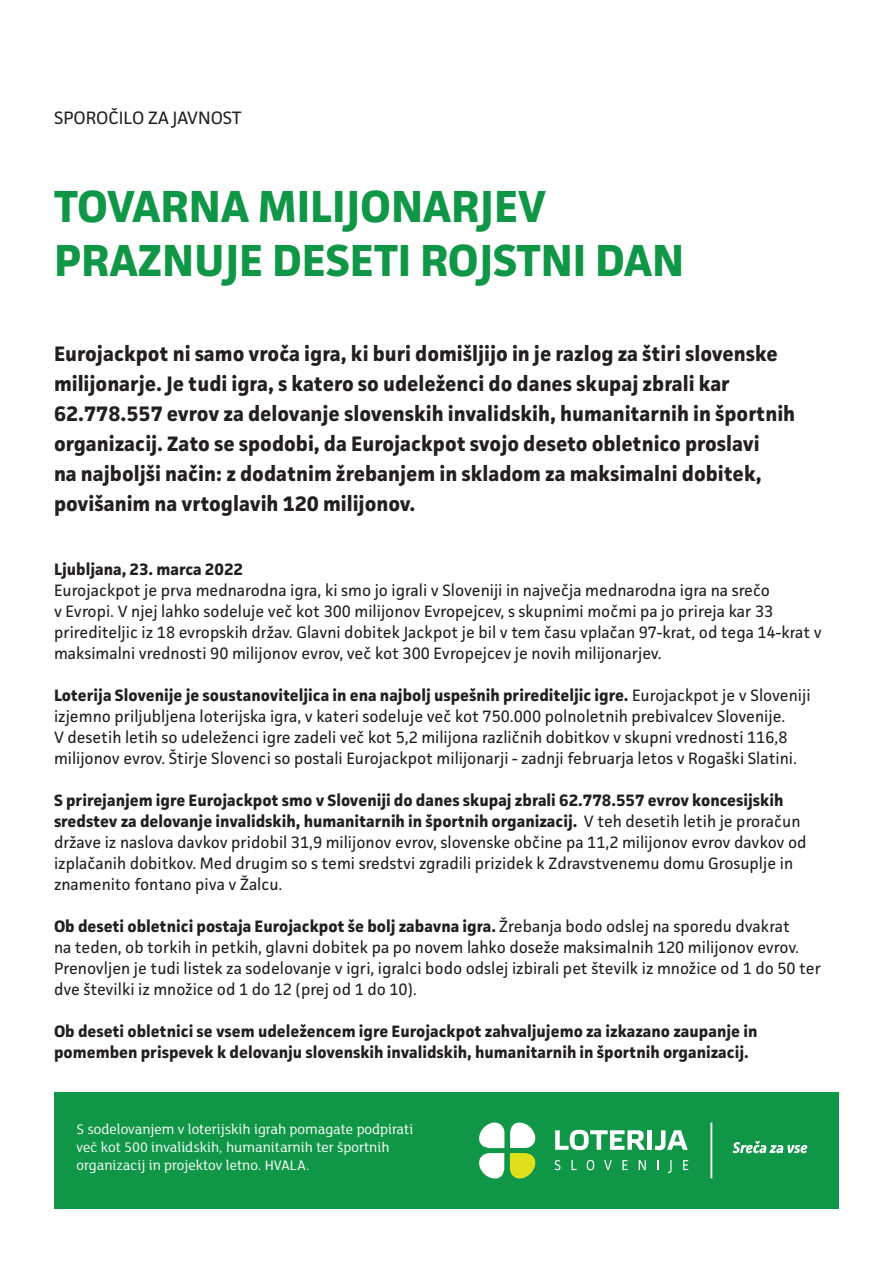
<style>
.page{position:relative;width:893px;height:1263px;background:#fff}
.page>*{position:absolute;margin:0;border:0;box-sizing:border-box;transform-origin:0 0}
.t1{font:700 45px/54px "Facit";color:#109647}
.t2{font:700 21px/30px "Facit";color:#231f20}
.t3{font:18px "Facit";color:#231f20}
.t4{font:16.5px/21px "Facit";color:#231f20}
.t5{font:700 16.5px/21px "Facit";color:#231f20}
.t6{font:15px/18px "FS Lola";color:#fff}
.s1{font-weight:700}
</style>
<div class="page">
<div style="left:54px;top:1093px;width:785px;height:116px;background:#109647"></div>
<svg style="left:555px;top:1130px;width:90px;height:20px"></svg>
<hr style="left:648px;top:1130px;width:4px;height:20px;background:#fff">
<svg style="left:655px;top:1130px;width:33px;height:20px"></svg>
<svg style="left:555px;top:1160px;width:5px;height:10px"></svg>
<svg style="left:571px;top:1160px;width:6px;height:10px"></svg>
<svg style="left:587px;top:1160px;width:7px;height:10px"></svg>
<svg style="left:604px;top:1160px;width:8px;height:10px"></svg>
<svg style="left:622px;top:1160px;width:5px;height:10px"></svg>
<svg style="left:639px;top:1160px;width:7px;height:10px"></svg>
<svg style="left:657px;top:1160px;width:2px;height:10px"></svg>
<svg style="left:668px;top:1160px;width:4px;height:13px"></svg>
<svg style="left:683px;top:1160px;width:5px;height:10px"></svg>
<svg style="left:479px;top:1122px;width:57px;height:57px"></svg>
<svg style="left:732px;top:1141px;width:75px;height:12px"></svg>
<hr style="left:710px;top:1122px;width:2px;height:56px;background:#fff">
<p class="t3" style="left:54px;top:107px;width:189px">SPOROČILO ZA JAVNOST</p>
<h1 class="t1" style="left:54px;top:178px;width:632px">TOVARNA MILIJONARJEV<br>PRAZNUJE DESETI ROJSTNI DAN</h1>
<p class="t2" style="left:54px;top:338px;width:743px">Eurojackpot ni samo vroča igra, ki buri domišljijo in je razlog za štiri slovenske milijonarje. Je tudi igra, s katero so udeleženci do danes skupaj zbrali kar 62.778.557 evrov za delovanje slovenskih invalidskih, humanitarnih in športnih organizacij. Zato se spodobi, da Eurojackpot svojo deseto obletnico proslavi<br>na najboljši način: z dodatnim žrebanjem in skladom za maksimalni dobitek, povišanim na vrtoglavih 120 milijonov.</p>
<p class="t5" style="left:54px;top:558px;width:191px">Ljubljana, 23. marca 2022</p>
<p class="t4" style="left:54px;top:579px;width:769px">Eurojackpot je prva mednarodna igra, ki smo jo igrali v Sloveniji in največja mednarodna igra na srečo<br>v Evropi. V njej lahko sodeluje več kot 300 milijonov Evropejcev, s skupnimi močmi pa jo prireja kar 33 prirediteljic iz 18 evropskih držav. Glavni dobitek Jackpot je bil v tem času vplačan 97-krat, od tega 14-krat v maksimalni vrednosti 90 milijonov evrov, več kot 300 Evropejcev je novih milijonarjev.</p>
<p class="t4" style="left:54px;top:684px;width:758px"><span class="s1">Loterija Slovenije je soustanoviteljica in ena najbolj uspešnih prirediteljic igre.</span> Eurojackpot je v Sloveniji izjemno priljubljena loterijska igra, v kateri sodeluje več kot 750.000 polnoletnih prebivalcev Slovenije.<br>V desetih letih so udeleženci igre zadeli več kot 5,2 milijona različnih dobitkov v skupni vrednosti 116,8 milijonov evrov. Štirje Slovenci so postali Eurojackpot milijonarji - zadnji februarja letos v Rogaški Slatini.</p>
<p class="t4" style="left:54px;top:789px;width:754px"><span class="s1">S prirejanjem igre Eurojackpot smo v Sloveniji do danes skupaj zbrali 62.778.557 evrov koncesijskih sredstev za delovanje invalidskih, humanitarnih in športnih organizacij.</span> V teh desetih letih je proračun države iz naslova davkov pridobil 31,9 milijonov evrov, slovenske občine pa 11,2 milijonov evrov davkov od izplačanih dobitkov. Med drugim so s temi sredstvi zgradili prizidek k Zdravstvenemu domu Grosuplje in znamenito fontano piva v Žalcu.</p>
<p class="t4" style="left:54px;top:915px;width:769px"><span class="s1">Ob deseti obletnici postaja Eurojackpot še bolj zabavna igra.</span> Žrebanja bodo odslej na sporedu dvakrat<br>na teden, ob torkih in petkih, glavni dobitek pa po novem lahko doseže maksimalnih 120 milijonov evrov.<br>Prenovljen je tudi listek za sodelovanje v igri, igralci bodo odslej izbirali pet številk iz množice od 1 do 50 ter dve številki iz množice od 1 do 12 (prej od 1 do 10).</p>
<p class="t5" style="left:54px;top:1020px;width:705px">Ob deseti obletnici se vsem udeležencem igre Eurojackpot zahvaljujemo za izkazano zaupanje in pomemben prispevek k delovanju slovenskih invalidskih, humanitarnih in športnih organizacij.</p>
<p class="t6" style="left:77px;top:1119px;width:338px">S sodelovanjem v loterijskih igrah pomagate podpirati več kot 500 invalidskih, humanitarnih ter športnih organizacij in projektov letno. HVALA.</p>
</div>
